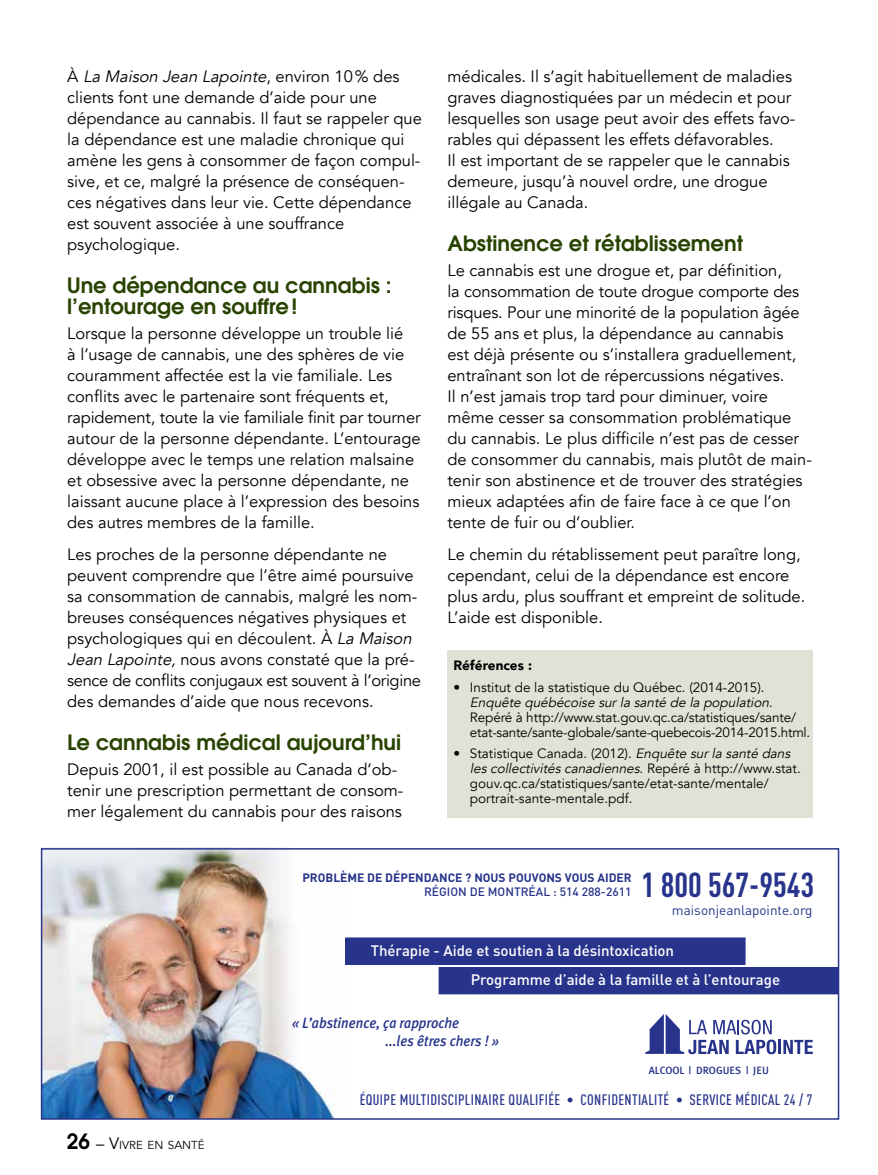
<style>
.page{position:relative;width:878px;height:1175px;background:#fff}
.page>*{position:absolute;margin:0;border:0;box-sizing:border-box;transform-origin:0 0}
.t1{font:700 condensed 34.2px "DIN Pro";color:#28348b}
.t2{font:600 21px/21px "Avant Garde";color:#284300}
.t3{font:16.5px/21px "Avenir";color:#000}
.t4{font:500 15px/29.7px "DIN Pro";letter-spacing:-.005em;color:#fff}
.t5{font:500 condensed 15px "DIN Pro";letter-spacing:.025em;color:#28348b}
.t6{font:italic 500 15px/18px "Meta Plus";color:#28348b;scale:.93 1}
.t7{font:13.5px/15px "Avenir";color:#000}
.t8{font:13.5px/15px "Avenir";letter-spacing:-.02em;color:#000}
.t9{font:italic 13.5px "Avenir";color:#000}
.t10{font:13.5px "DIN Pro";color:#28348b}
.t11{font:900 13.5px "Avenir";color:#000}
.t12{font:700 12px "DIN Pro";color:#28348b}
.t13{font:500 12px "DIN Pro";color:#28348b}
.t14{font:11.55px "Avenir";color:#000}
.t15{font:500 10.5px "Meta Plus";letter-spacing:.005em;color:#28348b}
.s1{font-style:italic}
.s2{font-family:"Avant Garde";font-weight:600;font-size:21px}
.s3{font-size:16.5px}
</style>
<div class="page">
<div style="left:447px;top:650px;width:365px;height:167px;background:#dee3d6"></div>
<svg style="left:645px;top:1014px;width:131px;height:40px"></svg>
<hr style="left:778px;top:1039px;width:3px;height:15px;background:#28348b">
<svg style="left:783px;top:1039px;width:29px;height:15px"></svg>
<img style="left:44px;top:851px;width:306px;height:265px">
<div style="left:346px;top:938px;width:399px;height:26px;background:#28348b"></div>
<div style="left:345px;top:937px;width:400px;height:27px;border:1px solid #28348b"></div>
<div style="left:439px;top:967px;width:399px;height:26px;background:#28348b"></div>
<div style="left:439px;top:967px;width:399px;height:27px;border:1px solid #28348b"></div>
<div style="left:41px;top:848px;width:798px;height:271px;border:2px solid #28348b"></div>
<p class="t3" style="left:67px;top:66px;width:356px">À <span class="s1">La Maison Jean Lapointe</span>, e n v i ro n 1 0 % d e s clients font une demande d’aide pour une dépendance au cannabis. Il faut se rappeler que la dépendance est une maladie chronique qui amène les gens à consommer de façon compul&shy;sive, et ce, malgré la présence de conséquen&shy;ces négatives dans leur vie. Cette dépendance est souvent associée à une souffrance psychologique.</p>
<p class="t2" style="left:67px;top:274px;width:326px">Une dépendance au cannabis : l’entourage en souffre!</p>
<p class="t3" style="left:67px;top:323px;width:355px">Lorsque la personne développe un trouble lié<br>à l’usage de cannabis, une des sphères de vie couramment affectée est la vie familiale. Les conflits avec le partenaire sont fréquents et, rapidement, toute la vie familiale finit par tourner autour de la personne dépendante. L’entourage développe avec le temps une relation malsaine et obsessive avec la personne dépendante, ne laissant aucune place à l’expression des besoins des autres membres de la famille.</p>
<p class="t3" style="left:67px;top:544px;width:355px">Les proches de la personne dépendante ne peuvent comprendre que l’être aimé poursuive sa consommation de cannabis, malgré les nom&shy;breuses conséquences négatives physiques et psychologiques qui en découlent. À <span class="s1">La Maison Jean Lapointe,</span>nous avons constaté que la pré&shy;sence de conflits conjugaux est souvent à l’origine des demandes d’aide que nous recevons.</p>
<p class="t2" style="left:67px;top:731px;width:335px">Le cannabis médical aujourd’hui</p>
<p class="t3" style="left:67px;top:759px;width:338px">Depuis 2001, il est possible au Canada d’ob&shy;tenir une prescription permettant de consom&shy;mer légalement du cannabis pour des raisons</p>
<p class="t3" style="left:447px;top:66px;width:349px">médicales. Il s’agit habituellement de maladies graves diagnostiquées par un médecin et pour lesquelles son usage peut avoir des effets favo&shy;rables qui dépassent les effets défavorables.<br>Il est important de se rappeler que le cannabis demeure, jusqu’à nouvel ordre, une drogue illégale au Canada.</p>
<p class="t2" style="left:447px;top:232px;width:297px">Abstinence et rétablissement</p>
<p class="t3" style="left:447px;top:260px;width:366px">Le cannabis est une drogue et, par définition,<br>la consommation de toute drogue comporte des risques. Pour une minorité de la population âgée de 55 ans et plus, la dépendance au cannabis<br>est déjà présente ou s’installera graduellement, entraînant son lot de répercussions négatives.<br>Il n’est jamais trop tard pour diminuer, voire même cesser sa consommation problématique du cannabis. Le plus difficile n’est pas de cesser de consommer du cannabis, mais plutôt de main&shy;tenir son abstinence et de trouver des stratégies mieux adaptées afin de faire face à ce que l’on tente de fuir ou d’oublier.</p>
<p class="t3" style="left:447px;top:544px;width:359px">Le chemin du rétablissement peut paraître long, cependant, celui de la dépendance est encore plus ardu, plus souffrant et empreint de solitude.<br>L’aide est disponible.</p>
<p class="t11" style="left:453px;top:654px;width:80px">Références :</p>
<p class="t7" style="left:453px;top:680px;width:313px">• Institut de la statistique du Québec. (2014-2015).</p>
<p class="t9" style="left:470px;top:694px;width:307px">Enquête québécoise surla santé de la population.</p>
<p class="t8" style="left:470px;top:710px;width:342px">Repéré à http://www.stat.gouv.qc.ca/statistiques/sante/ etat-sante/sante-globale/sante-quebecois-2014-2015.html.</p>
<p class="t7" style="left:470px;top:746px;width:332px;text-indent:-16px">• Statistique Canada. (2012). <span class="s1">Enquête surla santé dans lescollectivitéscanadiennes</span>. R e p é ré à h tt p : //www. st a t . gouv.qc.ca/statistiques/sante/etat-sante/mentale/ portrait-sante-mentale.pdf.</p>
<p class="t12" style="left:302px;top:867px;width:331px">PROBLÈME DE DÉPENDANCE ? NOUS POUVONS VOUS AIDER</p>
<p class="t13" style="left:424px;top:882px;width:209px">RÉGION DE MONTRÉAL : 514 288-2611</p>
<h1 class="t1" style="left:641px;top:859px;width:175px">1 800 567-9543</h1>
<p class="t10" style="left:672px;top:899px;width:142px">maisonjeanlapointe.org</p>
<p class="t4" style="left:471px;top:933px;width:311px;text-indent:-100px">Thérapie - Aide et soutien à la désintoxication<br>Programme d’aide à la famille et à l’entourage</p>
<p class="t6" style="left:385px;top:1013px;width:124px;text-indent:-94px">« L’abstinence, ça rapproche<br>...les êtres chers ! »</p>
<p class="t15" style="left:649px;top:1064px;width:121px">ALCOOL | DROGUES | JEU</p>
<p class="t14" style="left:67px;top:1138px;width:139px"><span class="s2">26</span> <span class="s3">– V</span>IVRE EN SANTÉ</p>
<p class="t5" style="left:360px;top:1088px;width:454px">ÉQUIPE MULTIDISCIPLINAIRE QUALIFIÉE • CONFIDENTIALITÉ • SERVICE MÉDICAL 24 / 7</p>
</div>
